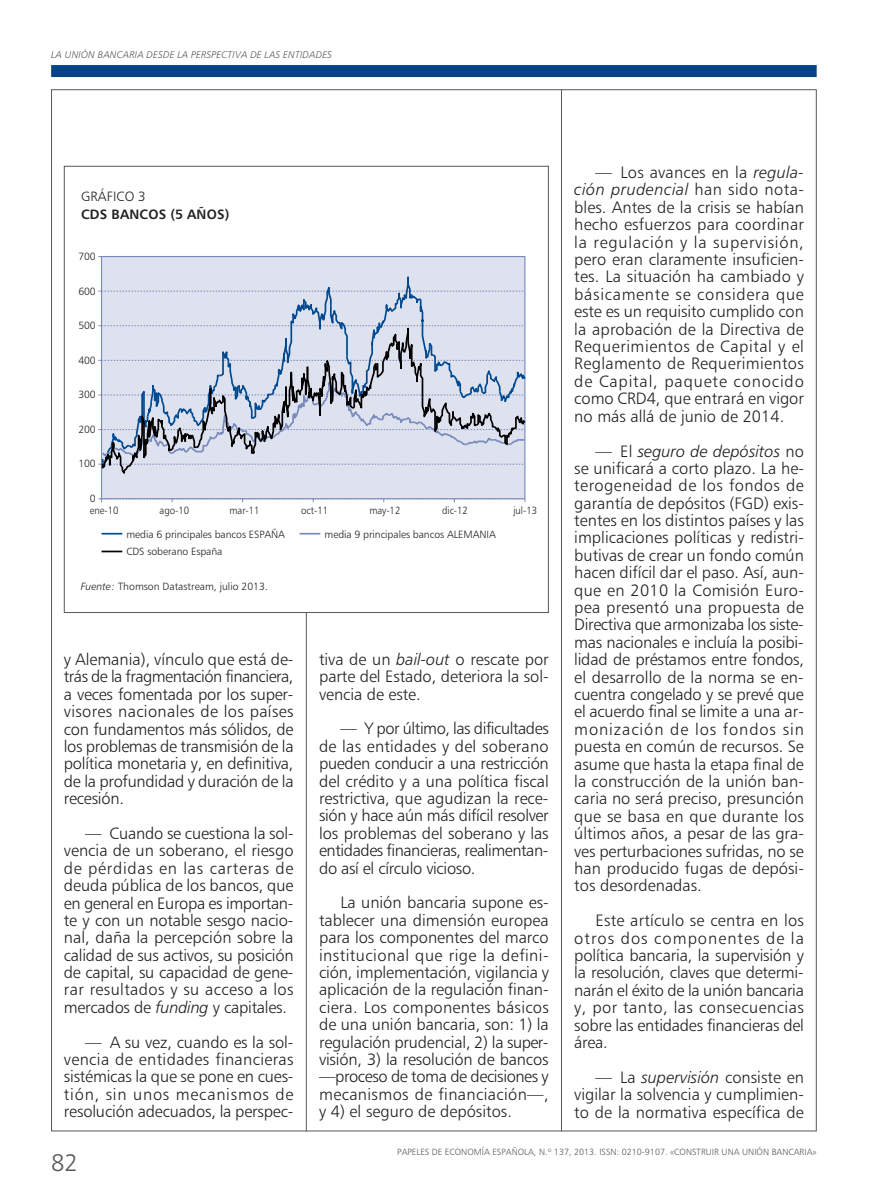
<style>
.page{position:relative;width:893px;height:1198px;background:#fff}
.page>*{position:absolute;margin:0;border:0;box-sizing:border-box;transform-origin:0 0}
.t1{font:24px "Humanist 777 BT Light B";color:#57585a}
.t2{font:16.5px/17.4px "Humanist 777 BT Light B";letter-spacing:-.005em;color:#231f20;text-align:justify}
.t3{font:13.5px/17.4px "Humanist 777 BT Bold B";letter-spacing:.015em;color:#231f20}
.t4{font:300 10.5px/11.9px "Humanist 777";letter-spacing:-.005em;color:#231f20}
.t5{font:300 10.5px "Humanist 777";letter-spacing:-.005em;color:#231f20;scale:.92 1}
.t6{font:10.5px "Humanist 777 BT Light B";color:#231f20}
.t7{font:9.75px "Humanist 777 BT Light Italic B";letter-spacing:.015em;color:#57585a}
.t8{font:9px "Humanist 777 BT Light B";color:#57585a}
.s1{font-family:"Humanist 777 BT Light B"}
.s2{font-family:"Humanist 777 BT Light Italic B"}
</style>
<div class="page">
<div style="left:51px;top:65px;width:766px;height:12px;background:#054286"></div>
<hr style="left:306px;top:188px;width:1px;height:943px;background:#57585a">
<hr style="left:561px;top:89px;width:1px;height:1042px;background:#57585a">
<div style="left:65px;top:167px;width:483px;height:445px;background:#fff"></div>
<div style="left:102px;top:256px;width:423px;height:243px;background:#dee2ef"></div>
<svg style="left:98px;top:498px;width:427px;height:4px"></svg>
<svg style="left:98px;top:276px;width:428px;height:205px"></svg>
<svg style="left:102px;top:533px;width:20px;height:1px"></svg>
<svg style="left:300px;top:533px;width:20px;height:1px"></svg>
<hr style="left:102px;top:550px;width:20px;height:2px;background:#000">
<p class="t7" style="left:51px;top:51px;width:282px">LA UNIÓN BANCARIA DESDE LA PERSPECTIVA DE LAS ENTIDADES</p>
<p class="t3" style="left:81px;top:189px;width:150px"><span class="s1">GRÁFICO 3<br></span>CDS BANCOS (5 AÑOS)</p>
<p class="t4" style="left:79px;top:251px;width:19px">700</p>
<p class="t4" style="left:79px;top:286px;width:19px">600</p>
<p class="t4" style="left:79px;top:320px;width:19px">500</p>
<p class="t4" style="left:79px;top:355px;width:19px">400</p>
<p class="t4" style="left:79px;top:389px;width:19px">300</p>
<p class="t4" style="left:79px;top:424px;width:19px">200</p>
<p class="t4" style="left:79px;top:458px;width:19px">100</p>
<p class="t4" style="left:90px;top:493px;width:30px">0 ene-10</p>
<p class="t5" style="left:159px;top:505px;width:34px">ago-10</p>
<p class="t5" style="left:229px;top:505px;width:34px">mar-11</p>
<p class="t5" style="left:301px;top:505px;width:31px">oct-11</p>
<p class="t5" style="left:369px;top:505px;width:35px">may-12</p>
<p class="t5" style="left:442px;top:505px;width:30px">dic-12</p>
<p class="t5" style="left:513px;top:505px;width:27px">jul-13</p>
<p class="t4" style="left:126px;top:529px;width:160px">media 6 principales bancos ESPAÑA</p>
<p class="t4" style="left:324px;top:529px;width:173px">media 9 principales bancos ALEMANIA</p>
<p class="t4" style="left:126px;top:546px;width:98px">CDS soberano España</p>
<p class="t6" style="left:81px;top:582px;width:189px"><span class="s2">Fuente:</span> Thomson Datastream, julio 2013.</p>
<p class="t2" style="left:64px;top:652px;width:231px">y Alemania), vínculo que está de&shy;trás de la fragmentación financiera, a veces fomentada por los super&shy;visores nacionales de los países con fundamentos más sólidos, de los problemas de transmisión de la política monetaria y, en definitiva, de la profundidad y duración de la recesión.</p>
<p class="t2" style="left:64px;top:826px;width:231px;text-indent:21px">— Cuando se cuestiona la sol&shy;vencia de un soberano, el riesgo de pérdidas en las carteras de deuda pública de los bancos, que en general en Europa es importan&shy;te y con un notable sesgo nacio&shy;nal, daña la percepción sobre la calidad de sus activos, su posición de capital, su capacidad de gene&shy;rar resultados y su acceso a los mercados de <span class="s2">funding</span> y capitales.</p>
<p class="t2" style="left:64px;top:1034px;width:231px;text-indent:21px">— A su vez, cuando es la sol&shy;vencia de entidades financieras sistémicas la que se pone en cues&shy;tión, sin unos mecanismos de resolución adecuados, la perspec-</p>
<p class="t2" style="left:319px;top:652px;width:231px">tiva de un <span class="s2">bail-out</span> o rescate por parte del Estado, deteriora la sol&shy;vencia de este.</p>
<p class="t2" style="left:319px;top:721px;width:231px;text-indent:21px">— Y por último, las dificultades de las entidades y del soberano pueden conducir a una restricción del crédito y a una política fiscal restrictiva, que agudizan la rece&shy;sión y hace aún más difícil resolver los problemas del soberano y las entidades financieras, realimentan&shy;do así el círculo vicioso.</p>
<p class="t2" style="left:319px;top:895px;width:231px;text-indent:21px">La unión bancaria supone es&shy;tablecer una dimensión europea para los componentes del marco institucional que rige la defini&shy;ción, implementación, vigilancia y aplicación de la regulación finan&shy;ciera. Los componentes básicos de una unión bancaria, son: 1) la regulación prudencial, 2) la super&shy;visión, 3) la resolución de ban cos —proceso de toma de decisiones y mecanismos de financiación—, y 4) el seguro de depósitos.</p>
<p class="t2" style="left:574px;top:165px;width:231px;text-indent:21px">— Los avances en la <span class="s2">regula&shy;ción prudencial</span> han sido nota&shy;bles. Antes de la crisis se habían hecho esfuerzos para coordinar la regulación y la supervisión, pero eran claramente insuficien&shy;tes. La situación ha cambiado y básicamente se considera que este es un requisito cumplido con la aprobación de la Directiva de Requerimientos de Capital y el Reglamento de Requerimientos de Capital, paquete conocido como CRD4, que entrará en vigor no más allá de junio de 2014.</p>
<p class="t2" style="left:574px;top:443px;width:231px;text-indent:21px">— El <span class="s2">seguro de depósitos</span> no se unificará a corto plazo. La he&shy;terogeneidad de los fondos de garantía de depósitos (FGD) exis&shy;tentes en los distintos países y las implicaciones políticas y redistri&shy;butivas de crear un fondo común hacen difícil dar el paso. Así, aun&shy;que en 2010 la Comisión Euro&shy;pea presentó una propuesta de Directiva que armonizaba los siste&shy;mas nacionales e incluía la posibi&shy;lidad de préstamos entre fondos, el desarrollo de la norma se en&shy;cuentra congelado y se prevé que el acuerdo final se limite a una ar&shy;monización de los fondos sin puesta en común de recursos. Se asume que hasta la etapa final de la construcción de la unión ban&shy;caria no será preciso, presunción que se basa en que durante los últimos años, a pesar de las gra&shy;ves perturbaciones sufridas, no se han producido fugas de depósi&shy;tos desordenadas.</p>
<p class="t2" style="left:574px;top:913px;width:231px;text-indent:21px">Este artículo se centra en los otros dos componentes de la política bancaria, la supervisión y la resolución, claves que determi&shy;narán el éxito de la unión bancaria y, por tanto, las consecuencias sobre las entidades financieras del área.</p>
<p class="t2" style="left:574px;top:1070px;width:231px;text-indent:21px">— La <span class="s2">supervisión</span> consiste en vigilar la solvencia y cumplimien&shy;to de la normativa específica de</p>
<p class="t1" style="left:51px;top:1152px;width:28px">82</p>
<p class="t8" style="left:397px;top:1148px;width:421px">PAPELES DE ECONOMÍA ESPAÑOLA, N.º 137, 2013. ISSN: 0210-9107. «CONSTRUIR UNA UNIÓN BANCARIA»</p>
</div>
